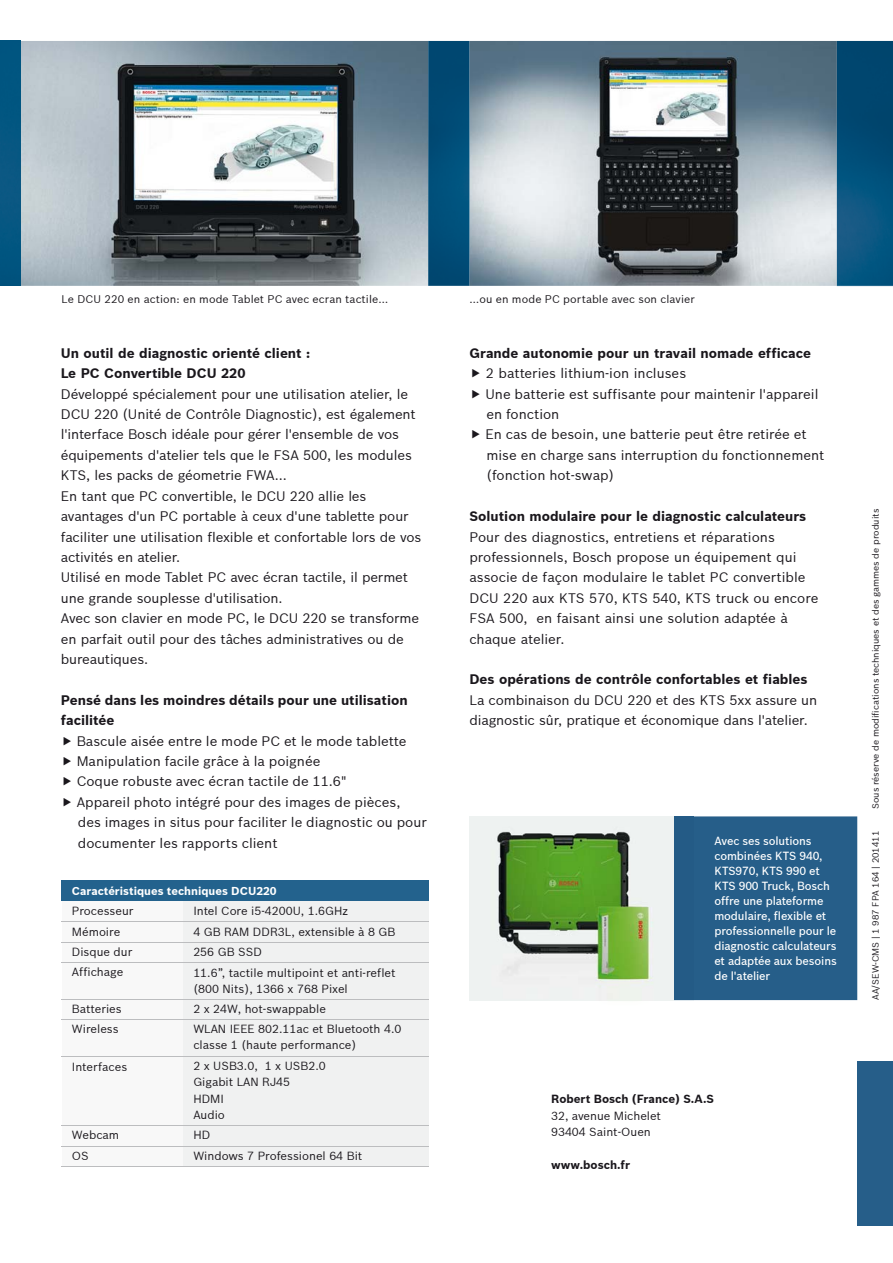
<style>
.page{position:relative;width:893px;height:1263px;background:#fff}
.page>*{position:absolute;margin:0;border:0;box-sizing:border-box;transform-origin:0 0}
.t1{font:13.5px/20.4px "Bosch Sans";letter-spacing:-.01em;color:#1a171c}
.t2{font:700 13.5px/20.4px "Bosch Sans";color:#1a171c}
.t3{font:11.55px/16.4px "Bosch Sans";color:#1a171c}
.t4{font:500 11.55px/15px "Bosch Sans";letter-spacing:-.01em;color:#fff}
.t5{font:700 11.55px "Bosch Sans";color:#1a171c}
.t6{font:700 11.25px "Bosch Sans";color:#fff}
.t7{font:10.8px "Bosch Sans";letter-spacing:.01em;color:#1a171c}
.t8{font:9px "Bosch Sans";color:#1a171c}
</style>
<div class="page">
<div style="left:62px;top:900px;width:367px;height:266px;background:#f8f8f8"></div>
<div style="left:184px;top:895px;width:245px;height:271px;background:#f0f1f1"></div>
<div style="left:61px;top:880px;width:368px;height:20px;background:#23628d"></div>
<hr style="left:62px;top:922px;width:367px;height:1px;background:#bcbdbf">
<hr style="left:62px;top:942px;width:367px;height:1px;background:#bcbdbf">
<hr style="left:62px;top:962px;width:367px;height:1px;background:#bcbdbf">
<hr style="left:62px;top:999px;width:367px;height:1px;background:#bcbdbf">
<hr style="left:62px;top:1019px;width:367px;height:1px;background:#bcbdbf">
<hr style="left:62px;top:1056px;width:367px;height:1px;background:#bcbdbf">
<hr style="left:62px;top:1125px;width:367px;height:1px;background:#bcbdbf">
<hr style="left:62px;top:1146px;width:367px;height:1px;background:#bcbdbf">
<hr style="left:62px;top:1166px;width:367px;height:1px;background:#bcbdbf">
<img style="left:1px;top:41px;width:836px;height:245px">
<img style="left:428px;top:41px;width:41px;height:245px">
<svg style="left:837px;top:41px;width:56px;height:245px;background:#044e78"></svg>
<div style="left:857px;top:1061px;width:36px;height:164px;background:#265e89"></div>
<div style="left:694px;top:816px;width:163px;height:184px;background:#265e89"></div>
<div style="left:673px;top:816px;width:21px;height:184px;background:#245b86"></div>
<img style="left:469px;top:816px;width:204px;height:185px">
<p class="t7" style="left:62px;top:292px;width:328px">Le DCU 220 en action: en mode Tablet PC avec ecran tactile…</p>
<p class="t7" style="left:469px;top:292px;width:227px">…ou en mode PC portable avec son clavier</p>
<p class="t2" style="left:61px;top:343px;width:251px">Un outil de diagnostic orienté client :<br>Le PC Convertible DCU 220</p>
<p class="t1" style="left:61px;top:384px;width:362px">Développé spécialement pour une utilisation atelier, le DCU 220 (Unité de Contrôle Diagnostic), est également l'interface Bosch idéale pour gérer l'ensemble de vos équipements d'atelier tels que le FSA 500, les modules KTS, les packs de géometrie FWA...<br>En tant que PC convertible, le DCU 220 allie les avantages d'un PC portable à ceux d'une tablette pour faciliter une utilisation flexible et confortable lors de vos activités en atelier.<br>Utilisé en mode Tablet PC avec écran tactile, il permet une grande souplesse d'utilisation.<br>Avec son clavier en mode PC, le DCU 220 se transforme en parfait outil pour des tâches administratives ou de bureautiques.</p>
<p class="t2" style="left:61px;top:690px;width:348px">Pensé dans les moindres détails pour une utilisation facilitée</p>
<p class="t1" style="left:77px;top:731px;width:352px">Bascule aisée entre le mode PC et le mode tablette Manipulation facile grâce à la poignée<br>Coque robuste avec écran tactile de 11.6"<br>Appareil photo intégré pour des images de pièces, des images in situs pour faciliter le diagnostic ou pour documenter les rapports client</p>
<p class="t6" style="left:72px;top:884px;width:206px">Caractéristiques techniques DCU220</p>
<p class="t3" style="left:72px;top:903px;width:63px">Processeur</p>
<p class="t3" style="left:193px;top:903px;width:156px">Intel Core i5-4200U, 1.6GHz</p>
<p class="t3" style="left:72px;top:924px;width:50px">Mémoire</p>
<p class="t3" style="left:193px;top:924px;width:204px">4 GB RAM DDR3L, extensible à 8 GB</p>
<p class="t3" style="left:72px;top:944px;width:62px">Disque dur</p>
<p class="t3" style="left:193px;top:944px;width:70px">256 GB SSD</p>
<p class="t3" style="left:72px;top:964px;width:53px">Affichage</p>
<p class="t3" style="left:193px;top:965px;width:204px">11.6”, tactile multipoint et anti-reflet (800 Nits), 1366 x 768 Pixel</p>
<p class="t3" style="left:72px;top:1001px;width:51px">Batteries</p>
<p class="t3" style="left:193px;top:1001px;width:134px">2 x 24W, hot-swappable</p>
<p class="t3" style="left:72px;top:1020px;width:48px">Wireless</p>
<p class="t3" style="left:193px;top:1020px;width:210px">WLAN IEEE 802.11ac et Bluetooth 4.0 classe 1 (haute performance)</p>
<p class="t3" style="left:72px;top:1059px;width:57px">Interfaces</p>
<p class="t3" style="left:193px;top:1058px;width:134px">2 x USB3.0, 1 x USB2.0<br>Gigabit LAN RJ45<br>HDMI<br>Audio</p>
<p class="t3" style="left:72px;top:1127px;width:49px">Webcam</p>
<p class="t3" style="left:193px;top:1127px;width:18px">HD</p>
<p class="t3" style="left:72px;top:1148px;width:18px">OS</p>
<p class="t3" style="left:193px;top:1148px;width:170px">Windows 7 Professionel 64 Bit</p>
<p class="t2" style="left:469px;top:343px;width:343px">Grande autonomie pour un travail nomade efficace</p>
<p class="t1" style="left:485px;top:363px;width:341px">2 batteries lithium-ion incluses<br>Une batterie est suffisante pour maintenir l'appareil en fonction<br>En cas de besoin, une batterie peut être retirée et mise en charge sans interruption du fonctionnement (fonction hot-swap)</p>
<p class="t2" style="left:469px;top:506px;width:338px">Solution modulaire pour le diagnostic calculateurs</p>
<p class="t1" style="left:469px;top:527px;width:350px">Pour des diagnostics, entretiens et réparations professionnels, Bosch propose un équipement qui associe de façon modulaire le tablet PC convertible DCU 220 aux KTS 570, KTS 540, KTS truck ou encore FSA 500, en faisant ainsi une solution adaptée à chaque atelier.</p>
<p class="t2" style="left:469px;top:669px;width:340px">Des opérations de contrôle confortables et fiables</p>
<p class="t1" style="left:469px;top:690px;width:349px">La combinaison du DCU 220 et des KTS 5xx assure un diagnostic sûr, pratique et économique dans l'atelier.</p>
<p class="t8" style="left:870px;top:809px;width:302px;rotate:-90deg">Sous réserve de modi cations techniques et des gammes de produits</p>
<p class="t4" style="left:714px;top:834px;width:124px">Avec ses solutions combinées KTS 940,<br>KTS970, KTS 990 et<br>KTS 900 Truck, Bosch offre une plateforme modulaire, flexible et professionnelle pour le diagnostic calculateurs et adaptée aux besoins de l'atelier</p>
<p class="t8" style="left:870px;top:1000px;width:171px;rotate:-90deg">AA SEW-CMS 1 987 FPA 164 201411</p>
<p class="t5" style="left:551px;top:1092px;width:165px">Robert Bosch (France) S.A.S</p>
<p class="t3" style="left:551px;top:1107px;width:111px">32, avenue Michelet<br>93404 Saint-Ouen</p>
<p class="t5" style="left:551px;top:1157px;width:81px">www.bosch.fr</p>
</div>
